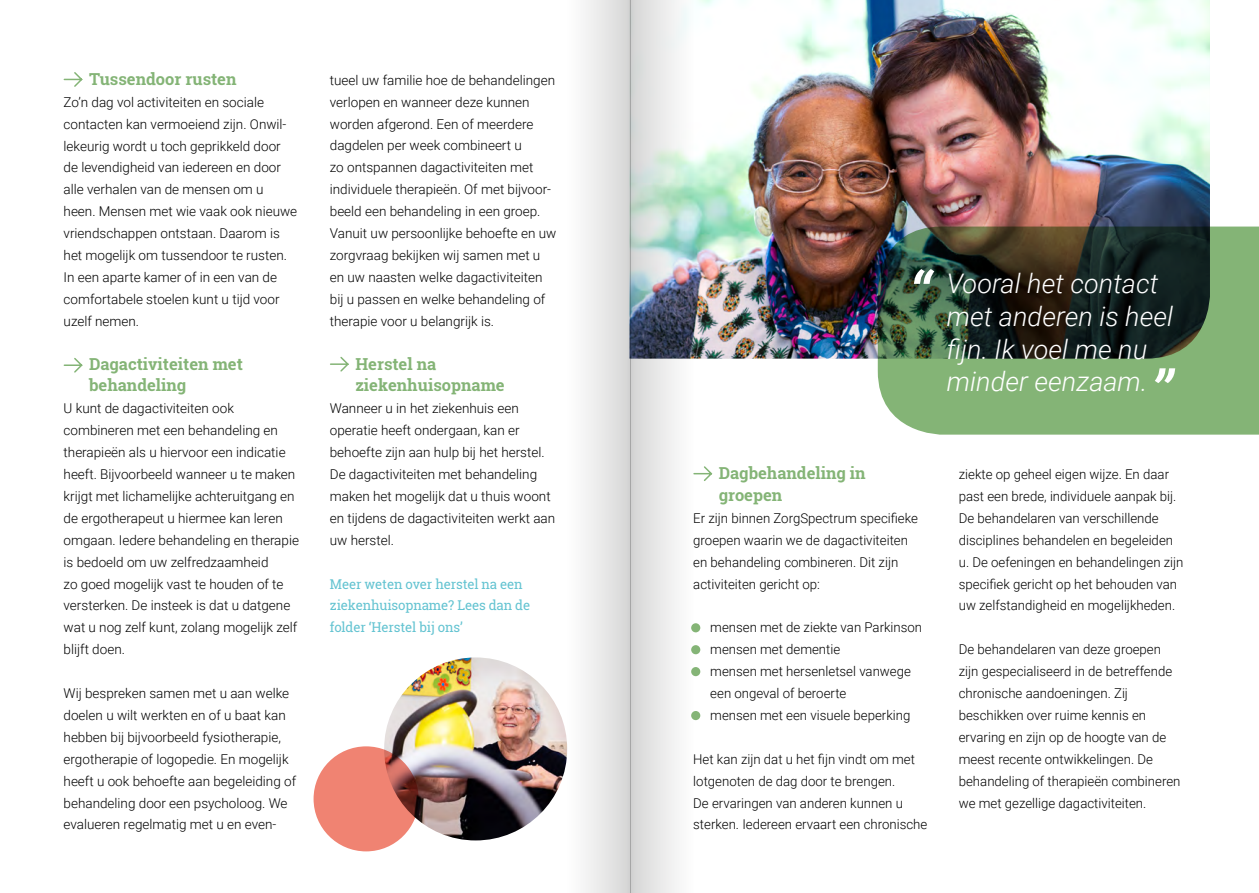
<style>
.page{position:relative;width:1259px;height:893px;background:#fff}
.page>*{position:absolute;margin:0;border:0;box-sizing:border-box;transform-origin:0 0}
.t1{font:italic 500 60px "Roboto";color:#fff}
.t2{font:italic 300 27px/32.8px "Roboto";color:#fff}
.t3{font:700 16.5px/21.9px "Roboto Slab";color:#84b476}
.t4{font:300 13.5px/21.9px "Roboto";color:#000}
.t5{font:13.5px/21.9px "Roboto Slab";letter-spacing:-.01em;color:#63c3d1}
</style>
<div class="page">
<svg style="left:630px;top:359px;width:63px;height:534px"></svg>
<svg style="left:566px;top:0;width:64px;height:893px"></svg>
<svg style="left:692px;top:465px;width:21px;height:17px"></svg>
<div style="left:877px;top:227px;width:382px;height:208px;background:#84b476"></div>
<img style="left:629px;top:0;width:581px;height:359px">
<svg style="left:63px;top:72px;width:20px;height:15px"></svg>
<svg style="left:63px;top:358px;width:20px;height:15px"></svg>
<svg style="left:330px;top:356px;width:19px;height:16px"></svg>
<img style="left:384px;top:657px;width:183px;height:183px;border-radius:91px">
<svg style="left:313px;top:746px;width:105px;height:105px;background:#e27b6b"></svg>
<div style="left:691px;top:623px;width:9px;height:9px;background:#84b476;border-radius:50%"></div>
<div style="left:691px;top:645px;width:9px;height:9px;background:#84b476;border-radius:50%"></div>
<div style="left:691px;top:667px;width:9px;height:9px;background:#84b476;border-radius:50%"></div>
<div style="left:691px;top:711px;width:9px;height:9px;background:#84b476;border-radius:50%"></div>
<p class="t3" style="left:89px;top:68px;width:149px">Tussendoor rusten</p>
<p class="t4" style="left:64px;top:90px;width:235px">Zo’n dag vol activiteiten en sociale contacten kan vermoeiend zijn. Onwil&shy;lekeurig wordt u toch geprikkeld door de levendigheid van iedereen en door alle verhalen van de mensen om u heen. Mensen met wie vaak ook nieuwe vriendschappen ontstaan. Daarom is het mogelijk om tussendoor te rusten.<br>In een aparte kamer of in een van de comfortabele stoelen kunt u tijd voor uzelf nemen.</p>
<p class="t3" style="left:89px;top:352px;width:155px">Dagactiviteiten met behandeling</p>
<p class="t4" style="left:64px;top:397px;width:237px">U kunt de dagactiviteiten ook combineren met een behandeling en therapieën als u hiervoor een indicatie heeft. Bijvoorbeeld wanneer u te maken krijgt met lichamelijke achteruitgang en de ergotherapeut u hiermee kan leren omgaan. Iedere behandeling en therapie is bedoeld om uw zelfredzaamheid<br>zo goed mogelijk vast te houden of te versterken. De insteek is dat u datgene wat u nog zelf kunt, zolang mogelijk zelf blijft doen.</p>
<p class="t4" style="left:64px;top:682px;width:234px">Wij bespreken samen met u aan welke doelen u wilt werkten en of u baat kan hebben bij bijvoorbeeld fysiotherapie, ergotherapie of logopedie. En mogelijk heeft u ook behoefte aan begeleiding of behandeling door een psycholoog. We evalueren regelmatig met u en even-</p>
<p class="t4" style="left:330px;top:69px;width:228px">tueel uw familie hoe de behandelingen verlopen en wanneer deze kunnen worden afgerond. Een of meerdere dagdelen per week combineert u<br>zo ontspannen dagactiviteiten met individuele therapieën. Of met bijvoor&shy;beeld een behandeling in een groep.<br>Vanuit uw persoonlijke behoefte en uw zorgvraag bekijken wij samen met u en uw naasten welke dagactiviteiten bij u passen en welke behandeling of therapie voor u belangrijk is.</p>
<p class="t3" style="left:355px;top:352px;width:151px">Herstel na ziekenhuisopname</p>
<p class="t4" style="left:330px;top:397px;width:227px">Wanneer u in het ziekenhuis een operatie heeft ondergaan, kan er behoefte zijn aan hulp bij het herstel.<br>De dagactiviteiten met behandeling maken het mogelijk dat u thuis woont en tijdens de dagactiviteiten werkt aan uw herstel.</p>
<p class="t5" style="left:330px;top:573px;width:202px">Meer weten over herstel na een ziekenhuisopname? Lees dan de folder ‘Herstel bij ons’</p>
<h1 class="t1" style="left:908px;top:251px;width:24px">“</h1>
<h2 class="t2" style="left:947px;top:266px;width:228px">Vooral het contact met anderen is heel fijn. Ik voel me nu minder eenzaam.</h2>
<h1 class="t1" style="left:1180px;top:401px;width:24px;rotate:-180deg">“</h1>
<p class="t3" style="left:719px;top:462px;width:148px">Dagbehandeling in groepen</p>
<p class="t4" style="left:693px;top:507px;width:226px">Er zijn binnen ZorgSpectrum specifieke groepen waarin we de dagactiviteiten en behandeling combineren. Dit zijn activiteiten gericht op:</p>
<p class="t4" style="left:693px;top:616px;width:230px">• mensen met de ziekte van Parkinson</p>
<p class="t4" style="left:693px;top:638px;width:148px">• mensen met dementie</p>
<p class="t4" style="left:710px;top:660px;width:202px;text-indent:-17px">• mensen met hersenletsel vanwege een ongeval of beroerte</p>
<p class="t4" style="left:693px;top:704px;width:219px">• mensen met een visuele beperking</p>
<p class="t4" style="left:693px;top:747px;width:235px">Het kan zijn dat u het fijn vindt om met lotgenoten de dag door te brengen.<br>De ervaringen van anderen kunnen u sterken. Iedereen ervaart een chronische</p>
<p class="t4" style="left:959px;top:463px;width:226px">ziekte op geheel eigen wijze. En daar past een brede, individuele aanpak bij.<br>De behandelaren van verschillende disciplines behandelen en begeleiden u. De oefeningen en behandelingen zijn specifiek gericht op het behouden van uw zelfstandigheid en mogelijkheden.</p>
<p class="t4" style="left:958px;top:638px;width:223px">De behandelaren van deze groepen zijn gespecialiseerd in de betreffende chronische aandoeningen. Zij beschikken over ruime kennis en ervaring en zijn op de hoogte van de meest recente ontwikkelingen. De behandeling of therapieën combineren we met gezellige dagactiviteiten.</p>
</div>
